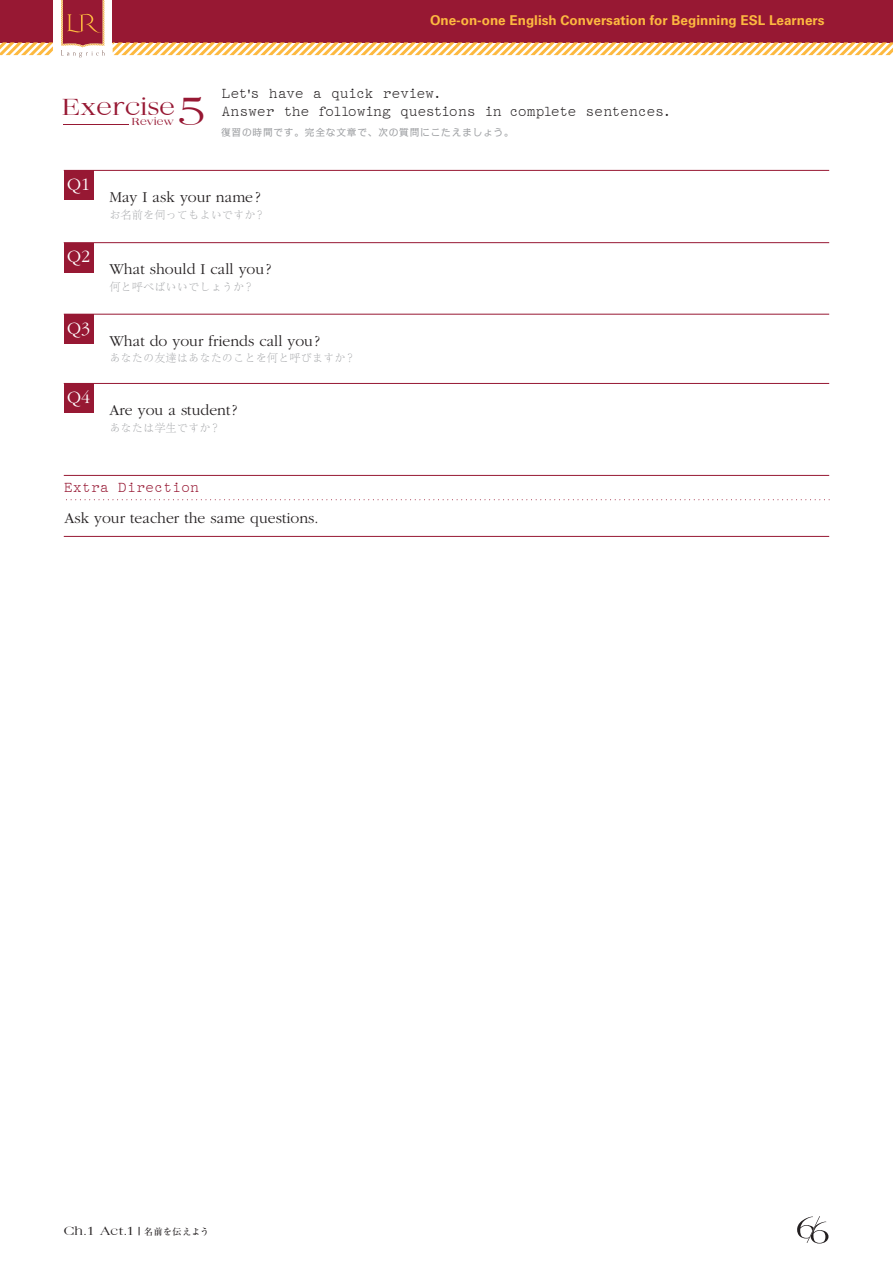
<style>
.page{position:relative;width:893px;height:1263px;background:#fff}
.page>*{position:absolute;margin:0;border:0;box-sizing:border-box;transform-origin:0 0}
.t1{font:300 40.5px "Quantas Broad";color:#971833}
.t2{font:300 24px "Quantas Broad";color:#971833}
.t3{font:300 18px "Garamond";color:#fff}
.t4{font:300 15.75px "Garamond";color:#231f20}
.t5{font:15px/18px "Pica 10 Pitch BT";letter-spacing:-.04em;color:#231f20}
.t6{font:15px "Pica 10 Pitch BT";color:#971833}
.t7{font:700 13.5px "Univers";color:#fdb940}
.t8{font:300 12px "Quantas Broad";color:#231f20}
.t9{font:300 11.25px "Jomin Std";color:#9d9fa2}
.t10{font:300 10.5px "Quantas Broad";color:#971833}
.t11{font:9.75px "Kakumin Pro";letter-spacing:.075em;color:#9d9fa2}
.s1{font-size:12px}
.s2{font-family:"Ryumin Pro";font-weight:500;font-size:9px}
</style>
<div class="page">
<svg style="left:0;top:0;width:893px;height:57px;background:#b24d52"></svg>
<svg style="left:797px;top:1216px;width:31px;height:27px"></svg>
<div style="left:64px;top:170px;width:30px;height:30px;background:#971833"></div>
<hr style="left:64px;top:170px;width:765px;height:1px;background:#971833">
<div style="left:64px;top:243px;width:30px;height:29px;background:#971833"></div>
<hr style="left:64px;top:242px;width:765px;height:1px;background:#971833">
<div style="left:64px;top:314px;width:30px;height:30px;background:#971833"></div>
<hr style="left:64px;top:314px;width:765px;height:1px;background:#971833">
<div style="left:64px;top:383px;width:30px;height:30px;background:#971833"></div>
<hr style="left:64px;top:383px;width:765px;height:1px;background:#971833">
<hr style="left:64px;top:475px;width:765px;height:1px;background:#971833">
<svg style="left:66px;top:499px;width:763px;height:1px"></svg>
<hr style="left:64px;top:536px;width:765px;height:1px;background:#971833">
<hr style="left:63px;top:124px;width:66px;height:1px;background:#971833">
<p class="t7" style="left:430px;top:13px;width:396px">One-on-one English Conversation for Beginning ESL Learners</p>
<h1 class="t1" style="left:177px;top:88px;width:31px">5</h1>
<h2 class="t2" style="left:62px;top:93px;width:115px">Exercise</h2>
<p class="t10" style="left:132px;top:116px;width:44px">Review</p>
<p class="t5" style="left:221px;top:85px;width:452px">Let<span class="s1">'</span>s have a quick review.<br>Answer the following questions in complete sentences.</p>
<p class="t11" style="left:221px;top:124px;width:294px">復習の時間です。完全な文章で、次の質問にこたえましょう。</p>
<p class="t3" style="left:67px;top:175px;width:25px">Q1</p>
<p class="t3" style="left:67px;top:247px;width:25px">Q2</p>
<p class="t3" style="left:67px;top:319px;width:25px">Q3</p>
<p class="t3" style="left:67px;top:388px;width:25px">Q4</p>
<p class="t4" style="left:109px;top:189px;width:153px">May I ask your name ?</p>
<p class="t9" style="left:109px;top:205px;width:158px">お名前を伺ってもよいですか？</p>
<p class="t4" style="left:109px;top:261px;width:163px">What should I call you ?</p>
<p class="t9" style="left:109px;top:277px;width:147px">何と呼べばいいでしょうか？</p>
<p class="t4" style="left:109px;top:332px;width:212px">What do your friends call you?</p>
<p class="t9" style="left:109px;top:349px;width:248px">あなたの友達はあなたのことを何と呼びますか？</p>
<p class="t4" style="left:109px;top:402px;width:129px">Are you a student?</p>
<p class="t9" style="left:109px;top:418px;width:113px">あなたは学生ですか？</p>
<p class="t6" style="left:64px;top:479px;width:137px">Extra Direction</p>
<p class="t4" style="left:64px;top:510px;width:256px">Ask your teacher the same questions.</p>
<p class="t8" style="left:64px;top:1224px;width:147px">Ch.1 Act.1 <span class="s2">名前を伝えよう</span></p>
</div>
